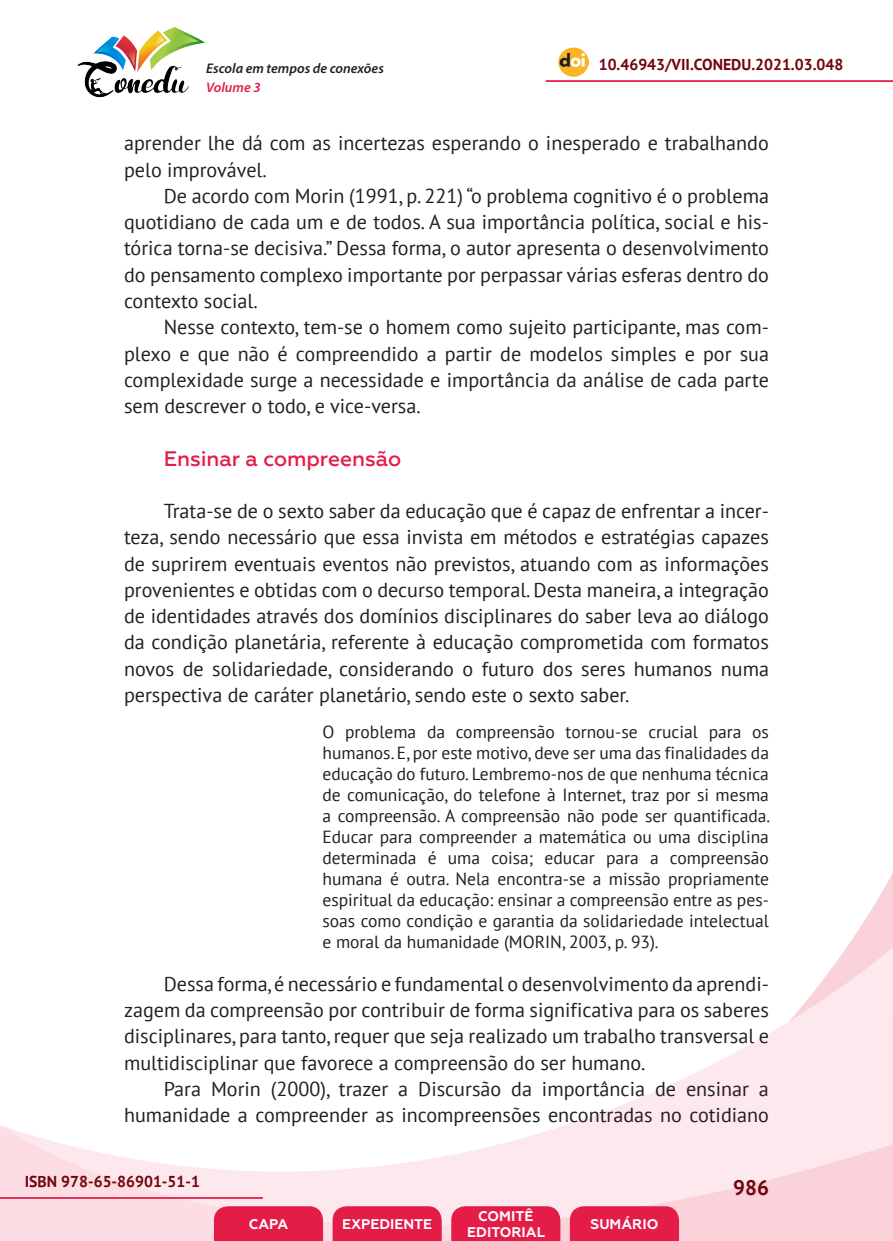
<style>
.page{position:relative;width:893px;height:1241px;background:#fff}
.page>*{position:absolute;margin:0;border:0;box-sizing:border-box;transform-origin:0 0}
._10_SUBTÍTULO_2{font:500 21px "Geometria";color:#e41c48}
.t1{font:700 21px "PT Sans";color:#740410}
._8_CORPO{font:20.12px/26.2px "PT Sans";color:#231f20;text-align:justify}
._12_CITACAO{font:17.5px/21px "PT Sans";color:#231f20;text-align:justify}
.t2{font:700 15.75px "PT Sans";color:#740410}
.t3{font:700 14px/16.8px "Geometria";color:#fff;text-align:center}
.t4{font:italic 600 14px "Myriad Pro";color:#231f20}
.t5{font:italic 600 14px "Myriad Pro";color:#e41c48}
</style>
<div class="page">
<svg style="left:848px;top:873px;width:45px;height:73px"></svg>
<svg style="left:0;top:946px;width:893px;height:294px"></svg>
<hr style="left:0;top:1196px;width:263px;height:2px;background:#e41c48">
<hr style="left:546px;top:80px;width:347px;height:2px;background:#e41c48">
<img style="left:559px;top:47px;width:30px;height:30px">
<img style="left:77px;top:27px;width:128px;height:71px">
<svg style="left:214px;top:1205px;width:109px;height:35px;background:#e52751"></svg>
<svg style="left:333px;top:1205px;width:109px;height:35px;background:#e52751"></svg>
<svg style="left:451px;top:1205px;width:109px;height:35px;background:#e52751"></svg>
<svg style="left:570px;top:1205px;width:109px;height:35px;background:#e52650"></svg>
<p class="t4" style="left:206px;top:59px;width:179px">Escola em tempos de conexões</p>
<p class="t2" style="left:599px;top:54px;width:246px">10.46943/VII.CONEDU.2021.03.048</p>
<p class="t5" style="left:206px;top:78px;width:56px">Volume 3</p>
<p class="_8_CORPO" style="left:124px;top:130px;width:646px">aprender lhe dá com as incertezas esperando o inesperado e trabalhando pelo improvável.</p>
<p class="_8_CORPO" style="left:124px;top:182px;width:646px;text-indent:40px">De acordo com Morin (1991, p. 221) “o problema cognitivo é o problema quotidiano de cada um e de todos. A sua importância política, social e his&shy;tórica torna-se decisiva.” Dessa forma, o autor apresenta o desenvolvimento do pensamento complexo importante por perpassar várias esferas dentro do contexto social.</p>
<p class="_8_CORPO" style="left:124px;top:313px;width:646px;text-indent:40px">Nesse contexto, tem-se o homem como sujeito participante, mas com&shy;plexo e que não é compreendido a partir de modelos simples e por sua complexidade surge a necessidade e importância da análise de cada parte sem descrever o todo, e vice-versa.</p>
<p class="_10_SUBTÍTULO_2" style="left:164px;top:446px;width:239px">Ensinar a compreensão</p>
<p class="_8_CORPO" style="left:124px;top:497px;width:646px;text-indent:40px">Trata-se de o sexto saber da educação que é capaz de enfrentar a incer&shy;teza, sendo necessário que essa invista em métodos e estratégias capazes de suprirem eventuais eventos não previstos, atuando com as informações provenientes e obtidas com o decurso temporal. Desta maneira, a integração de identidades através dos domínios disciplinares do saber leva ao diálogo da condição planetária, referente à educação comprometida com formatos novos de solidariedade, considerando o futuro dos seres humanos numa perspectiva de caráter planetário, sendo este o sexto saber.</p>
<p class="_12_CITACAO" style="left:322px;top:720px;width:449px">O problema da compreensão tornou-se crucial para os humanos. E, por este motivo, deve ser uma das finalidades da educação do futuro. Lembremo-nos de que nenhuma técnica de comunicação, do telefone à Internet, traz por si mesma a compreensão. A compreensão não pode ser quantificada.<br>Educar para compreender a matemática ou uma disciplina determinada é uma coisa; educar para a compreensão humana é outra. Nela encontra-se a missão propriamente espiritual da educação: ensinar a compreensão entre as pes&shy;soas como condição e garantia da solidariedade intelectual e moral da humanidade (MORIN, 2003, p. 93).</p>
<p class="_8_CORPO" style="left:124px;top:970px;width:646px;text-indent:40px">Dessa forma, é necessário e fundamental o desenvolvimento da aprendi&shy;zagem da compreensão por contribuir de forma significativa para os saberes disciplinares, para tanto, requer que seja realizado um trabalho transversal e multidisciplinar que favorece a compreensão do ser humano.</p>
<p class="_8_CORPO" style="left:124px;top:1075px;width:646px;text-align:right">Para Morin (2000), trazer a Discursão da importância de ensinar a humanidade a compreender as incompreensões encontradas no cotidiano</p>
<p class="t2" style="left:25px;top:1170px;width:177px">ISBN 978-65-86901-51-1</p>
<p class="t3" style="left:249px;top:1215px;width:41px">CAPA</p>
<p class="t3" style="left:342px;top:1215px;width:92px">EXPEDIENTE</p>
<p class="t3" style="left:467px;top:1207px;width:79px">COMITÊ<br>EDITORIAL</p>
<p class="t3" style="left:590px;top:1215px;width:69px">SUMÁRIO</p>
<p class="t1" style="left:733px;top:1173px;width:37px">986</p>
</div>
